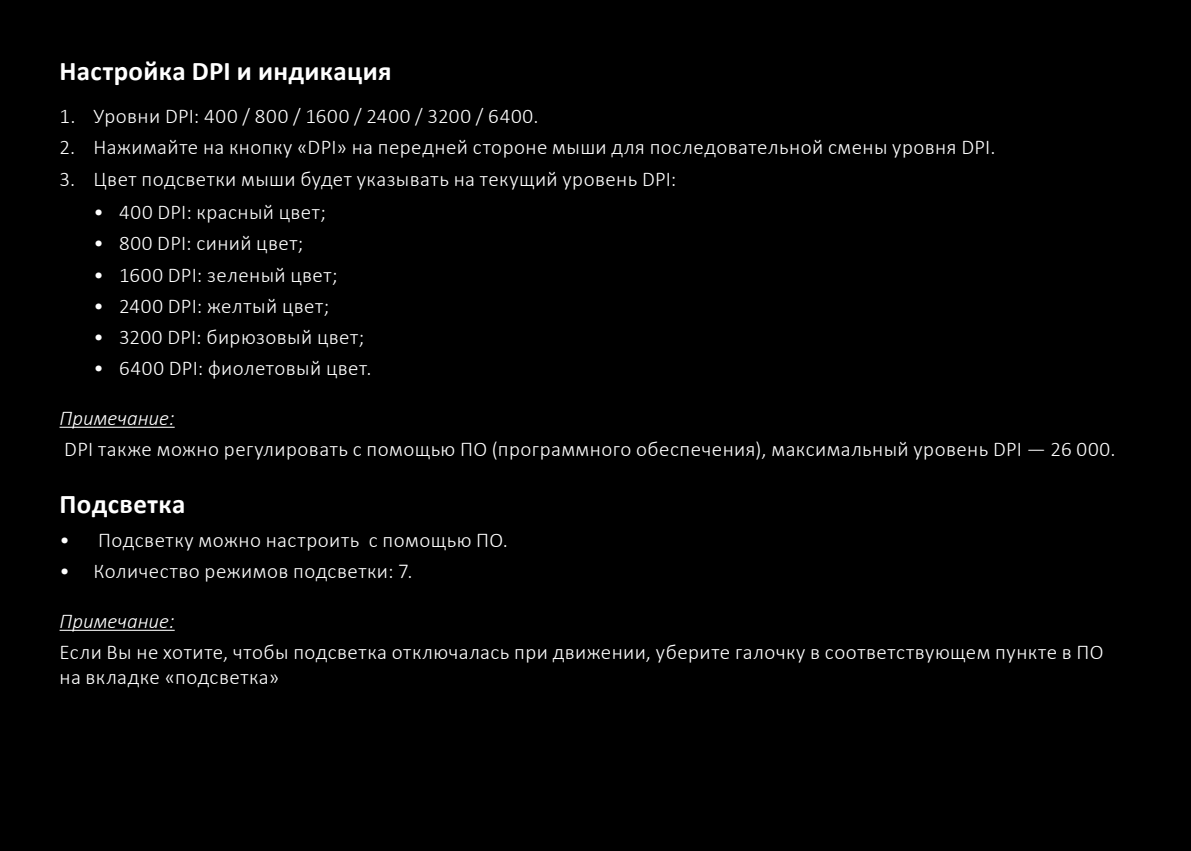
<style>
.page{position:relative;width:1191px;height:851px;background:#fff}
.page>*{position:absolute;margin:0;border:0;box-sizing:border-box;transform-origin:0 0}
.Заголовок_H2{font:700 27px "Calibri";letter-spacing:.015em;color:#fff}
.t1{font:300 21px/25.2px "Calibri";letter-spacing:.02em;color:#fff}
.Примечание{font:italic 300 21px "Calibri";color:#fff}
</style>
<div class="page">
<div style="left:0;top:0;width:1191px;height:850px;background:#000"></div>
<hr style="left:60px;top:426px;width:115px;height:1px;background:#fff">
<hr style="left:60px;top:629px;width:115px;height:1px;background:#fff">
<p class="Заголовок_H2" style="left:60px;top:52px;width:333px">Настройка DPI и индикация</p>
<p class="t1" style="left:60px;top:103px;width:480px">1. Уровни DPI: 400 / 800 / 1600 / 2400 / 3200 / 6400.</p>
<p class="t1" style="left:60px;top:134px;width:937px">2. Нажимайте на кнопку «DPI» на передней стороне мыши для последовательной смены уровня DPI.</p>
<p class="t1" style="left:60px;top:166px;width:618px">3. Цвет подсветки мыши будет указывать на текущий уровень DPI:</p>
<p class="t1" style="left:94px;top:199px;width:234px">• 400 DPI: красный цвет;</p>
<p class="t1" style="left:94px;top:231px;width:211px">• 800 DPI: синий цвет;</p>
<p class="t1" style="left:94px;top:262px;width:245px">• 1600 DPI: зеленый цвет;</p>
<p class="t1" style="left:94px;top:293px;width:237px">• 2400 DPI: желтый цвет;</p>
<p class="t1" style="left:94px;top:324px;width:272px">• 3200 DPI: бирюзовый цвет;</p>
<p class="t1" style="left:94px;top:355px;width:279px">• 6400 DPI: фиолетовый цвет.</p>
<p class="Примечание" style="left:60px;top:404px;width:117px">Примечание:</p>
<p class="t1" style="left:64px;top:436px;width:1052px">DPI также можно регулировать с помощью ПО (программного обеспечения), максимальный уровень DPI — 26 000.</p>
<p class="Заголовок_H2" style="left:60px;top:485px;width:127px">Подсветка</p>
<p class="t1" style="left:60px;top:527px;width:450px">• Подсветку можно настроить с помощью ПО.</p>
<p class="t1" style="left:60px;top:558px;width:354px">• Количество режимов подсветки: 7.</p>
<p class="Примечание" style="left:60px;top:607px;width:117px">Примечание:</p>
<p class="t1" style="left:60px;top:639px;width:1045px">Если Вы не хотите, чтобы подсветка отключалась при движении, уберите галочку в соответствующем пункте в ПО на вкладке «подсветка»</p>
</div>
